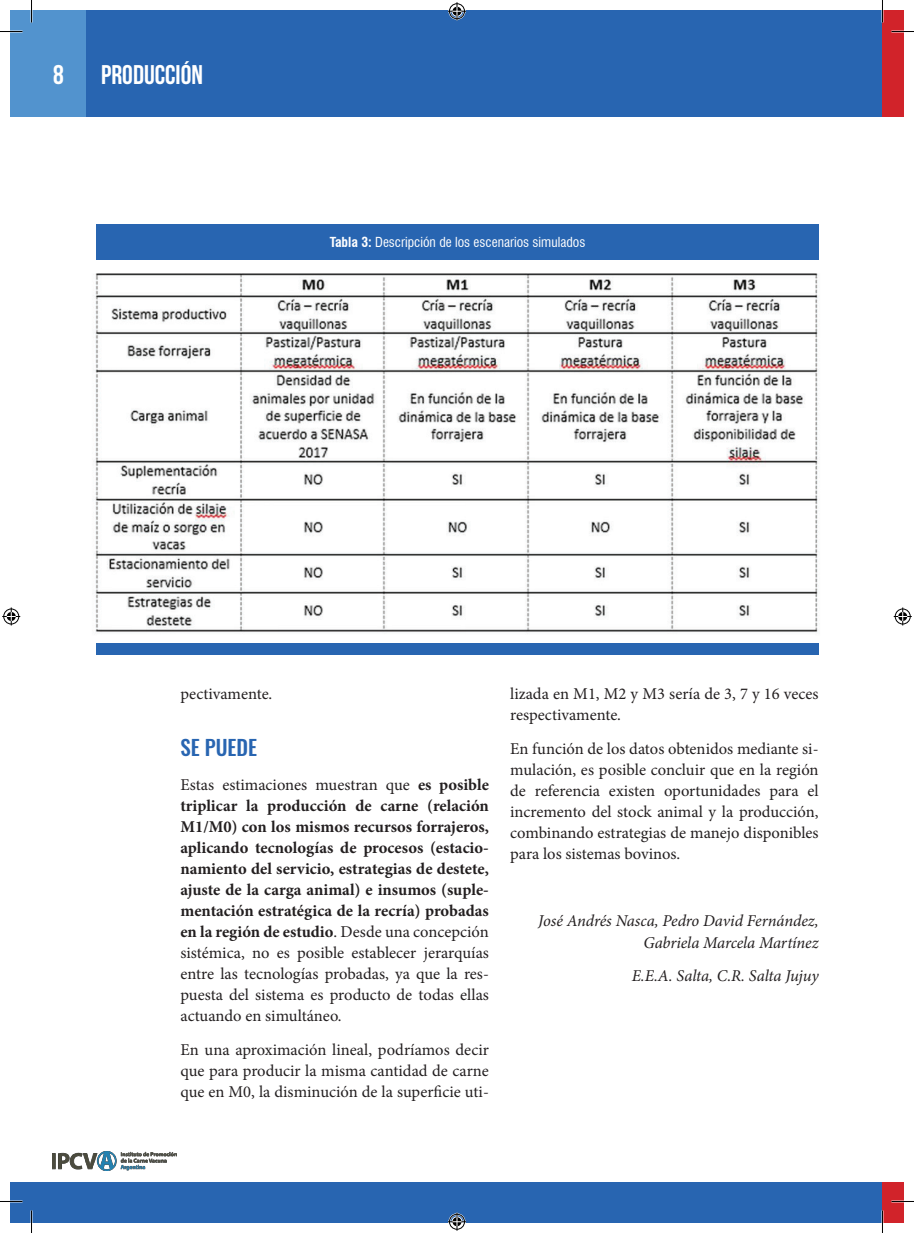
<style>
.page{position:relative;width:914px;height:1233px;background:#fff}
.page>*{position:absolute;margin:0;border:0;box-sizing:border-box;transform-origin:0 0}
.t1{font:700 27px "Bebas Neue";color:#fff}
.t2{font:500 21px "Oswald";color:#2865b1}
.t3{font:700 16.5px/21px "Minion Pro";color:#231f20;text-align:justify}
.t4{font:16.5px/21px "Minion Pro";color:#231f20;text-align:justify}
.t5{font:italic 16.5px/21px "Minion Pro";letter-spacing:-.01em;color:#231f20;text-align:right}
.t6{font:condensed 13.5px "Swiss 721 BT";color:#fff}
.s1{font-weight:700}
.s2{font-weight:400}
</style>
<div class="page">
<img style="left:53px;top:1151px;width:123px;height:19px">
<div style="left:10px;top:1182px;width:872px;height:40px;background:#2865b1"></div>
<div style="left:10px;top:10px;width:872px;height:107px;background:#2865b1"></div>
<div style="left:10px;top:10px;width:75px;height:107px;background:#5293ce"></div>
<div style="left:882px;top:10px;width:21px;height:107px;background:#d1232a"></div>
<div style="left:882px;top:1182px;width:21px;height:40px;background:#d1232a"></div>
<img style="left:95px;top:273px;width:724px;height:360px">
<div style="left:96px;top:224px;width:722px;height:35px;background:#2865b1"></div>
<div style="left:96px;top:643px;width:722px;height:12px;background:#2865b1"></div>
<hr style="left:0;top:1200px;width:22px;height:2px;background:#fff">
<hr style="left:891px;top:1200px;width:22px;height:2px;background:#fff">
<hr style="left:881px;top:0;width:2px;height:23px;background:#fff">
<hr style="left:881px;top:1210px;width:2px;height:22px;background:#fff">
<svg style="left:0;top:31px;width:22px;height:1px"></svg>
<svg style="left:891px;top:31px;width:22px;height:1px"></svg>
<svg style="left:0;top:1201px;width:22px;height:1px"></svg>
<svg style="left:891px;top:1201px;width:22px;height:1px"></svg>
<svg style="left:31px;top:0;width:1px;height:23px"></svg>
<svg style="left:31px;top:1210px;width:1px;height:22px"></svg>
<svg style="left:882px;top:0;width:1px;height:23px"></svg>
<svg style="left:882px;top:1210px;width:1px;height:22px"></svg>
<svg style="left:448px;top:2px;width:18px;height:18px"></svg>
<svg style="left:448px;top:1212px;width:18px;height:18px"></svg>
<svg style="left:2px;top:607px;width:18px;height:18px"></svg>
<svg style="left:893px;top:607px;width:18px;height:18px"></svg>
<h1 class="t1" style="left:53px;top:60px;width:12px">8</h1>
<h1 class="t1" style="left:101px;top:60px;width:103px">PRODUCCIÓN</h1>
<p class="t6" style="left:329px;top:234px;width:257px"><span class="s1">Tabla 3:</span> Descripción de los escenarios simulados</p>
<p class="t4" style="left:180px;top:683px;width:93px">pectivamente.</p>
<p class="t2" style="left:180px;top:732px;width:78px">SE PUEDE</p>
<p class="t3" style="left:180px;top:773px;width:310px"><span class="s2">Estas estimaciones muestran que</span> es posible triplicar la producción de carne (relación M1/M0) con los mismos recursos forrajeros, aplicando tecnologías de procesos (estacio&shy;namiento del servicio, estrategias de destete, ajuste de la carga animal) e insumos (suple&shy;mentación estratégica de la recría) probadas en la región de estudio<span class="s2">. Desde una concepción sistémica, no es posible establecer jerarquías entre las tecnologías probadas, ya que la res&shy;puesta del sistema es producto de todas ellas actuando en simultáneo.</span></p>
<p class="t4" style="left:180px;top:1038px;width:310px">En una aproximación lineal, podríamos decir que para producir la misma cantidad de carne que en M0, la disminución de la superficie uti-</p>
<p class="t4" style="left:510px;top:683px;width:310px">lizada en M1, M2 y M3 sería de 3, 7 y 16 veces respectivamente.</p>
<p class="t4" style="left:510px;top:738px;width:310px">En función de los datos obtenidos mediante si&shy;mulación, es posible concluir que en la región de referencia existen oportunidades para el incremento del stock animal y la producción, combinando estrategias de manejo disponibles para los sistemas bovinos.</p>
<p class="t5" style="left:538px;top:910px;width:282px">José Andrés Nasca, Pedro David Fernández,<br>Gabriela Marcela Martínez</p>
<p class="t5" style="left:631px;top:965px;width:188px">E.E.A. Salta, C.R. Salta Jujuy</p>
</div>
